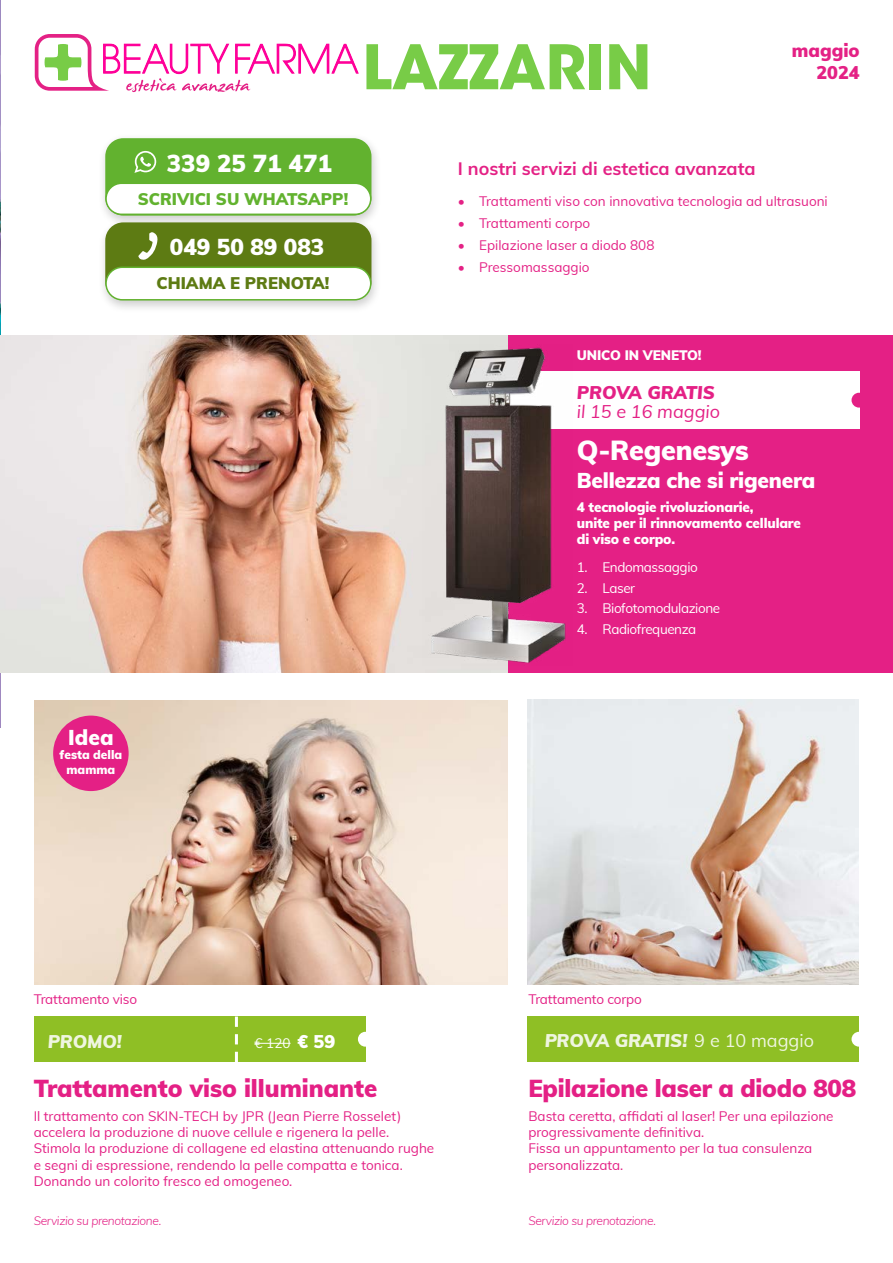
<style>
.page{position:relative;width:893px;height:1263px;background:#fff}
.page>*{position:absolute;margin:0;border:0;box-sizing:border-box;transform-origin:0 0}
.t1{font:900 27px "Muli";letter-spacing:-.01em;color:#fff}
.t2{font:900 24px "Muli";letter-spacing:-.01em;color:#e42085}
.t3{font:900 24px "Muli";color:#fff}
.t4{font:900 22.5px "Muli";color:#fff}
.t5{font:900 21px "Muli";letter-spacing:-.01em;color:#fff}
.t6{font:700 18px "Muli";color:#e42185}
.t7{font:italic 900 18px "Muli";color:#fff}
.t8{font:italic 18px "Muli";color:#e42085}
.t9{font:italic 900 18px "Muli";letter-spacing:-.005em;color:#e42085}
.t10{font:900 18px/21.6px "Muli";color:#e42185;text-align:right}
.t11{font:900 16.5px "Muli";color:#62b22f}
.t12{font:900 16.5px "Muli";color:#5d7b13}
.t13{font:13.5px/16.2px "Muli";color:#e42085}
.t14{font:13.5px "Muli";color:#e42185}
.t15{font:900 13.5px/16.2px "Muli";letter-spacing:-.01em;color:#fff}
.t16{font:13.5px "Muli";letter-spacing:-.03em;color:#fff}
.t17{font:italic 300 12px "Muli";letter-spacing:-.03em;color:#e42085}
.t18{font:900 12px/14.4px "Muli";color:#fff;text-align:center}
.s1{font-weight:900;font-size:18px}
.s2{font-weight:400;font-style:normal}
</style>
<div class="page">
<img style="left:0;top:0;width:1px;height:727px">
<img style="left:527px;top:700px;width:332px;height:284px">
<svg style="left:366px;top:44px;width:219px;height:45px"></svg>
<div style="left:589px;top:44px;width:12px;height:45px;background:#78cc47"></div>
<svg style="left:609px;top:44px;width:38px;height:45px"></svg>
<svg style="left:35px;top:34px;width:324px;height:58px"></svg>
<img style="left:34px;top:700px;width:473px;height:284px">
<div style="left:98px;top:133px;width:284px;height:96px;background:#000;opacity:.2"></div>
<div style="left:105px;top:138px;width:266px;height:78px;background:#62b22f;border-radius:18px"></div>
<div style="left:106px;top:183px;width:265px;height:31px;background:#fff;border-radius:16px"></div>
<div style="left:105px;top:183px;width:266px;height:32px;border:2px solid #62b22f;border-radius:16px"></div>
<svg style="left:134px;top:151px;width:22px;height:22px"></svg>
<div style="left:98px;top:217px;width:284px;height:97px;background:#000;opacity:.2"></div>
<div style="left:105px;top:222px;width:266px;height:78px;background:#5d7b13;border-radius:18px"></div>
<div style="left:106px;top:267px;width:265px;height:33px;background:#fff;border-radius:16px"></div>
<div style="left:105px;top:266px;width:266px;height:35px;border:2px solid #62b22f;border-radius:16px"></div>
<svg style="left:138px;top:232px;width:20px;height:28px"></svg>
<div style="left:34px;top:1016px;width:331px;height:46px;background:#8fbf25"></div>
<div style="left:528px;top:1016px;width:331px;height:46px;background:#8fbf25"></div>
<svg style="left:235px;top:1016px;width:3px;height:46px"></svg>
<div style="left:358px;top:1032px;width:15px;height:15px;background:#fff;border-radius:50%"></div>
<div style="left:851px;top:1032px;width:15px;height:15px;background:#fff;border-radius:50%"></div>
<hr style="left:255px;top:1043px;width:36px;height:1px;background:#fff">
<div style="left:2px;top:335px;width:891px;height:338px;background:#e42085"></div>
<img style="left:1px;top:335px;width:506px;height:338px">
<div style="left:506px;top:372px;width:354px;height:57px;background:#fff"></div>
<div style="left:851px;top:393px;width:15px;height:15px;background:#e42085;border-radius:50%"></div>
<img style="left:423px;top:344px;width:150px;height:321px">
<div style="left:53px;top:716px;width:76px;height:75px;background:#e42085;border-radius:50%"></div>
<h2 class="t3" style="left:167px;top:146px;width:166px">339 25 71 471</h2>
<p class="t11" style="left:138px;top:186px;width:212px">SCRIVICI SU WHATSAPP!</p>
<h3 class="t4" style="left:170px;top:230px;width:156px">049 50 89 083</h3>
<p class="t12" style="left:157px;top:271px;width:174px">CHIAMA E PRENOTA!</p>
<h3 class="t5" style="left:68px;top:722px;width:47px">Idea</h3>
<p class="t18" style="left:60px;top:747px;width:64px">festa della mamma</p>
<h3 class="t10" style="left:792px;top:39px;width:69px">maggio<br>2024</h3>
<h3 class="t6" style="left:458px;top:155px;width:299px">I nostri servizi di estetica avanzata</h3>
<p class="t14" style="left:458px;top:191px;width:371px">• Trattamenti viso con innovativa tecnologia ad ultrasuoni</p>
<p class="t14" style="left:458px;top:213px;width:134px">• Trattamenti corpo</p>
<p class="t14" style="left:458px;top:235px;width:198px">• Epilazione laser a diodo 808</p>
<p class="t14" style="left:458px;top:257px;width:133px">• Pressomassaggio</p>
<p class="t15" style="left:577px;top:347px;width:126px">UNICO IN VENETO!</p>
<h3 class="t9" style="left:577px;top:379px;width:140px">PROVA GRATIS</h3>
<h3 class="t8" style="left:577px;top:398px;width:145px">il 15 e 16 maggio</h3>
<h1 class="t1" style="left:577px;top:431px;width:173px">Q-Regenesys</h1>
<h3 class="t5" style="left:577px;top:465px;width:240px">Bellezza che si rigenera</h3>
<p class="t15" style="left:577px;top:498px;width:226px">4 tecnologie rivoluzionarie,<br>unite per il rinnovamento cellulare di viso e corpo.</p>
<p class="t16" style="left:577px;top:558px;width:123px">1. Endomassaggio</p>
<p class="t16" style="left:577px;top:578px;width:60px">2. Laser</p>
<p class="t16" style="left:577px;top:598px;width:145px">3. Biofotomodulazione</p>
<p class="t16" style="left:577px;top:619px;width:121px">4. Radiofrequenza</p>
<p class="t13" style="left:34px;top:990px;width:105px">Trattamento viso</p>
<p class="t13" style="left:528px;top:990px;width:115px">Trattamento corpo</p>
<h3 class="t7" style="left:48px;top:1028px;width:76px">PROMO!</h3>
<p class="t16" style="left:255px;top:1033px;width:82px">€ 120 <span class="s1">€ 59</span></p>
<h3 class="t7" style="left:544px;top:1027px;width:271px">PROVA GRATIS! <span class="s2">9 e 10 maggio</span></h3>
<h2 class="t2" style="left:34px;top:1071px;width:345px">Trattamento viso illuminante</h2>
<h2 class="t2" style="left:528px;top:1071px;width:329px">Epilazione laser a diodo 808</h2>
<p class="t13" style="left:34px;top:1107px;width:402px">Il trattamento con SKIN-TECH by JPR (Jean Pierre Rosselet) accelera la produzione di nuove cellule e rigenera la pelle.<br>Stimola la produzione di collagene ed elastina attenuando rughe e segni di espressione, rendendo la pelle compatta e tonica.<br>Donando un colorito fresco ed omogeneo.</p>
<p class="t13" style="left:528px;top:1107px;width:307px">Basta ceretta, affidati al laser! Per una epilazione progressivamente definitiva.<br>Fissa un appuntamento per la tua consulenza personalizzata.</p>
<p class="t17" style="left:34px;top:1212px;width:129px">Servizio su prenotazione.</p>
<p class="t17" style="left:528px;top:1212px;width:129px">Servizio su prenotazione.</p>
</div>
